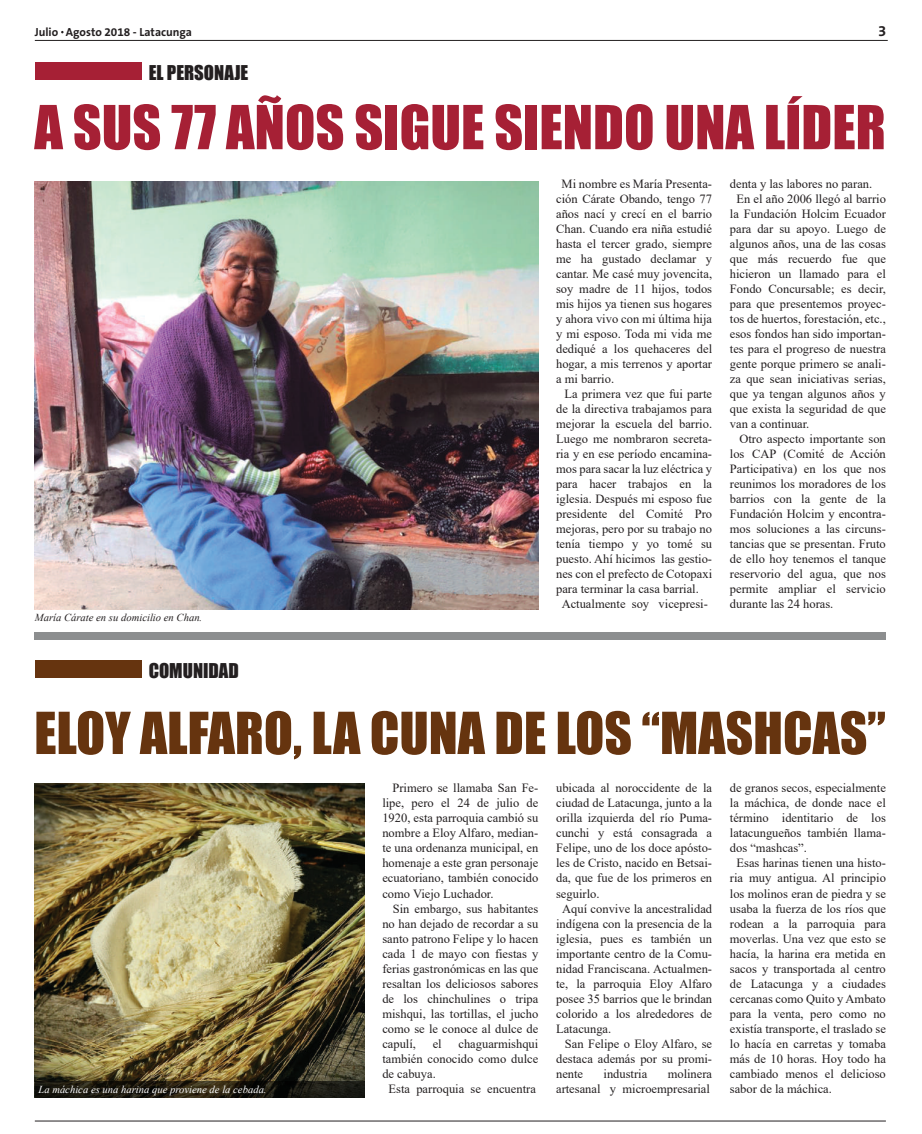
<style>
.page{position:relative;width:922px;height:1134px;background:#fff}
.page>*{position:absolute;margin:0;border:0;box-sizing:border-box;transform-origin:0 0}
.t1{font:56px "Impact";color:#a62035}
.t2{font:53.5px "Impact";color:#66340f}
.t3{font:18.75px "Impact";color:#231f20}
.t4{font:700 15px "The Sans B7";color:#231f20}
.t5{font:12.5px/15px "Times New Roman";color:#231f20;text-align:justify}
.t6{font:700 11.75px "The Sans B7";color:#231f20}
.t7{font:italic 10.62px "Times New Roman";color:#fff}
.t8{font:italic 10.62px "Times New Roman";color:#231f20}
</style>
<div class="page">
<div style="left:35px;top:633px;width:850px;height:7px;background:#8c8e8f"></div>
<hr style="left:35px;top:40px;width:852px;height:1px;background:#231f20">
<div style="left:35px;top:62px;width:106px;height:18px;background:#a62035"></div>
<div style="left:35px;top:660px;width:106px;height:18px;background:#66340f"></div>
<img style="left:35px;top:181px;width:503px;height:429px">
<img style="left:35px;top:784px;width:329px;height:297px">
<svg style="left:35px;top:1081px;width:329px;height:17px;background:#1d1a10"></svg>
<hr style="left:35px;top:1120px;width:850px;height:1px;background:#231f20">
<p class="t6" style="left:35px;top:26px;width:159px">Julio Agosto 2018 - Latacunga</p>
<h3 class="t3" style="left:149px;top:58px;width:101px">EL PERSONAJE</h3>
<p class="t4" style="left:878px;top:23px;width:10px">3</p>
<h1 class="t1" style="left:34px;top:84px;width:852px">A SUS 77 AÑOS SIGUE SIENDO UNA LÍDER</h1>
<p class="t5" style="left:556px;top:176px;width:157px;text-indent:5px">Mi nombre es María Presenta&shy;ción Cárate Obando, tengo 77 años nací y crecí en el barrio Chan. Cuando era niña estudié hasta el tercer grado, siempre me ha gustado declamar y cantar. Me casé muy jovencita, soy madre de 11 hijos, todos mis hijos ya tienen sus hogares y ahora vivo con mi última hija y mi esposo. Toda mi vida me dediqué a los quehaceres del hogar, a mis terrenos y aportar a mi barrio.</p>
<p class="t5" style="left:564px;top:386px;width:149px">La primera vez que fui parte</p>
<p class="t5" style="left:556px;top:401px;width:157px">de la directiva trabajamos para</p>
<p class="t5" style="left:556px;top:416px;width:157px">mejorar la escuela del barrio.</p>
<p class="t5" style="left:556px;top:431px;width:157px">Luego me nombraron secreta-</p>
<p class="t5" style="left:556px;top:446px;width:157px">ria y en ese período encamina-</p>
<p class="t5" style="left:556px;top:461px;width:157px">mos para sacar la luz eléctrica y</p>
<p class="t5" style="left:556px;top:476px;width:157px">para hacer trabajos en la</p>
<p class="t5" style="left:556px;top:491px;width:157px">iglesia. Después mi esposo fue</p>
<p class="t5" style="left:556px;top:506px;width:157px">presidente del Comité Pro</p>
<p class="t5" style="left:556px;top:521px;width:157px">mejoras, pero por su trabajo no</p>
<p class="t5" style="left:556px;top:536px;width:157px">tenía tiempo y yo tomé su</p>
<p class="t5" style="left:556px;top:551px;width:157px">puesto. Ahí hicimos las gestio-</p>
<p class="t5" style="left:556px;top:566px;width:157px">nes con el prefecto de Cotopaxi</p>
<p class="t5" style="left:556px;top:581px;width:144px">para terminar la casa barrial.</p>
<p class="t5" style="left:561px;top:596px;width:148px">Actualmente soy vicepresi-</p>
<p class="t5" style="left:729px;top:176px;width:144px">denta y las labores no paran.</p>
<p class="t5" style="left:736px;top:191px;width:151px">En el año 2006 llegó al barrio</p>
<p class="t5" style="left:729px;top:206px;width:157px">la Fundación Holcim Ecuador</p>
<p class="t5" style="left:729px;top:221px;width:157px">para dar su apoyo. Luego de</p>
<p class="t5" style="left:729px;top:236px;width:157px">algunos años, una de las cosas</p>
<p class="t5" style="left:729px;top:251px;width:157px">que más recuerdo fue que</p>
<p class="t5" style="left:729px;top:266px;width:157px">hicieron un llamado para el</p>
<p class="t5" style="left:729px;top:281px;width:157px">Fondo Concursable; es decir,</p>
<p class="t5" style="left:729px;top:296px;width:157px">para que presentemos proyec-</p>
<p class="t5" style="left:729px;top:311px;width:157px">tos de huertos, forestación, etc.,</p>
<p class="t5" style="left:729px;top:326px;width:157px">esos fondos han sido importan-</p>
<p class="t5" style="left:729px;top:341px;width:157px">tes para el progreso de nuestra</p>
<p class="t5" style="left:729px;top:356px;width:157px">gente porque primero se anali-</p>
<p class="t5" style="left:729px;top:371px;width:157px">za que sean iniciativas serias,</p>
<p class="t5" style="left:729px;top:386px;width:157px">que ya tengan algunos años y</p>
<p class="t5" style="left:729px;top:401px;width:157px">que exista la seguridad de que</p>
<p class="t5" style="left:729px;top:416px;width:81px">van a continuar.</p>
<p class="t5" style="left:739px;top:431px;width:148px">Otro aspecto importante son</p>
<p class="t5" style="left:729px;top:446px;width:157px">los CAP (Comité de Acción</p>
<p class="t5" style="left:729px;top:461px;width:157px">Participativa) en los que nos</p>
<p class="t5" style="left:729px;top:476px;width:157px">reunimos los moradores de los</p>
<p class="t5" style="left:729px;top:491px;width:157px">barrios con la gente de la</p>
<p class="t5" style="left:729px;top:506px;width:157px">Fundación Holcim y encontra-</p>
<p class="t5" style="left:729px;top:521px;width:157px">mos soluciones a las circuns-</p>
<p class="t5" style="left:729px;top:536px;width:157px">tancias que se presentan. Fruto</p>
<p class="t5" style="left:729px;top:551px;width:157px">de ello hoy tenemos el tanque</p>
<p class="t5" style="left:729px;top:566px;width:157px">reservorio del agua, que nos</p>
<p class="t5" style="left:729px;top:581px;width:157px">permite ampliar el servicio</p>
<p class="t5" style="left:729px;top:596px;width:105px">durante las 24 horas.</p>
<p class="t8" style="left:35px;top:610px;width:169px">María Cárate en su domicilio en Chan.</p>
<h3 class="t3" style="left:149px;top:656px;width:92px">COMUNIDAD</h3>
<h2 class="t2" style="left:34px;top:691px;width:852px">ELOY ALFARO, LA CUNA DE LOS “MASHCAS”</h2>
<p class="t7" style="left:38px;top:1082px;width:230px">La máchica es una harina que proviene de la cebada.</p>
<p class="t5" style="left:382px;top:780px;width:157px;text-indent:10px">Primero se llamaba San Fe&shy;lipe, pero el 24 de julio de 1920, esta parroquia cambió su nombre a Eloy Alfaro, median&shy;te una ordenanza municipal, en homenaje a este gran personaje ecuatoriano, también conocido como Viejo Luchador.</p>
<p class="t5" style="left:382px;top:900px;width:157px;text-indent:10px">Sin embargo, sus habitantes no han dejado de recordar a su santo patrono Felipe y lo hacen cada 1 de mayo con fiestas y ferias gastronómicas en las que resaltan los deliciosos sabores de los chinchulines o tripa mishqui, las tortillas, el jucho como se le conoce al dulce de capulí,</p>
<p class="t5" style="left:432px;top:1035px;width:11px">el</p>
<p class="t5" style="left:458px;top:1035px;width:81px">chaguarmishqui</p>
<p class="t5" style="left:382px;top:1050px;width:157px">también conocido como dulce</p>
<p class="t5" style="left:382px;top:1065px;width:55px">de cabuya.</p>
<p class="t5" style="left:388px;top:1080px;width:149px">Esta parroquia se encuentra</p>
<p class="t5" style="left:556px;top:780px;width:157px">ubicada al noroccidente de la</p>
<p class="t5" style="left:556px;top:795px;width:157px">ciudad de Latacunga, junto a la</p>
<p class="t5" style="left:556px;top:810px;width:157px">orilla izquierda del río Puma-</p>
<p class="t5" style="left:556px;top:825px;width:157px">cunchi y está consagrada a</p>
<p class="t5" style="left:556px;top:840px;width:157px">Felipe, uno de los doce apósto-</p>
<p class="t5" style="left:556px;top:855px;width:157px">les de Cristo, nacido en Betsai-</p>
<p class="t5" style="left:556px;top:870px;width:157px">da, que fue de los primeros en</p>
<p class="t5" style="left:556px;top:885px;width:45px">seguirlo.</p>
<p class="t5" style="left:562px;top:900px;width:151px">Aquí convive la ancestralidad</p>
<p class="t5" style="left:556px;top:915px;width:157px">indígena con la presencia de la</p>
<p class="t5" style="left:556px;top:930px;width:157px">iglesia, pues es también un</p>
<p class="t5" style="left:556px;top:945px;width:157px">importante centro de la Comu-</p>
<p class="t5" style="left:556px;top:960px;width:157px">nidad Franciscana. Actualmen-</p>
<p class="t5" style="left:556px;top:975px;width:157px">te, la parroquia Eloy Alfaro</p>
<p class="t5" style="left:556px;top:990px;width:157px">posee 35 barrios que le brindan</p>
<p class="t5" style="left:556px;top:1005px;width:157px">colorido a los alrededores de</p>
<p class="t5" style="left:556px;top:1020px;width:57px">Latacunga.</p>
<p class="t5" style="left:564px;top:1035px;width:149px">San Felipe o Eloy Alfaro, se</p>
<p class="t5" style="left:556px;top:1050px;width:157px">destaca además por su promi-</p>
<p class="t5" style="left:556px;top:1065px;width:29px">nente</p>
<p class="t5" style="left:603px;top:1065px;width:45px">industria</p>
<p class="t5" style="left:556px;top:1065px;width:157px;text-align:right">molinera<br>artesanal y microempresarial</p>
<p class="t5" style="left:729px;top:780px;width:157px">de granos secos, especialmente</p>
<p class="t5" style="left:729px;top:795px;width:157px">la máchica, de donde nace el</p>
<p class="t5" style="left:729px;top:810px;width:157px">término identitario de los</p>
<p class="t5" style="left:729px;top:825px;width:157px">latacungueños también llama-</p>
<p class="t5" style="left:729px;top:840px;width:79px">dos “mashcas”.</p>
<p class="t5" style="left:736px;top:855px;width:151px">Esas harinas tienen una histo-</p>
<p class="t5" style="left:729px;top:870px;width:157px">ria muy antigua. Al principio</p>
<p class="t5" style="left:729px;top:885px;width:157px">los molinos eran de piedra y se</p>
<p class="t5" style="left:729px;top:900px;width:157px">usaba la fuerza de los ríos que</p>
<p class="t5" style="left:729px;top:915px;width:157px">rodean a la parroquia para</p>
<p class="t5" style="left:729px;top:930px;width:157px">moverlas. Una vez que esto se</p>
<p class="t5" style="left:729px;top:945px;width:157px">hacía, la harina era metida en</p>
<p class="t5" style="left:729px;top:960px;width:157px">sacos y transportada al centro</p>
<p class="t5" style="left:729px;top:975px;width:157px">de Latacunga y a ciudades</p>
<p class="t5" style="left:729px;top:990px;width:157px">cercanas como Quito y Ambato</p>
<p class="t5" style="left:729px;top:1005px;width:157px">para la venta, pero como no</p>
<p class="t5" style="left:729px;top:1020px;width:157px">existía transporte, el traslado se</p>
<p class="t5" style="left:729px;top:1035px;width:157px">lo hacía en carretas y tomaba</p>
<p class="t5" style="left:729px;top:1050px;width:157px">más de 10 horas. Hoy todo ha</p>
<p class="t5" style="left:729px;top:1065px;width:157px">cambiado menos el delicioso</p>
<p class="t5" style="left:729px;top:1080px;width:104px">sabor de la máchica.</p>
</div>
